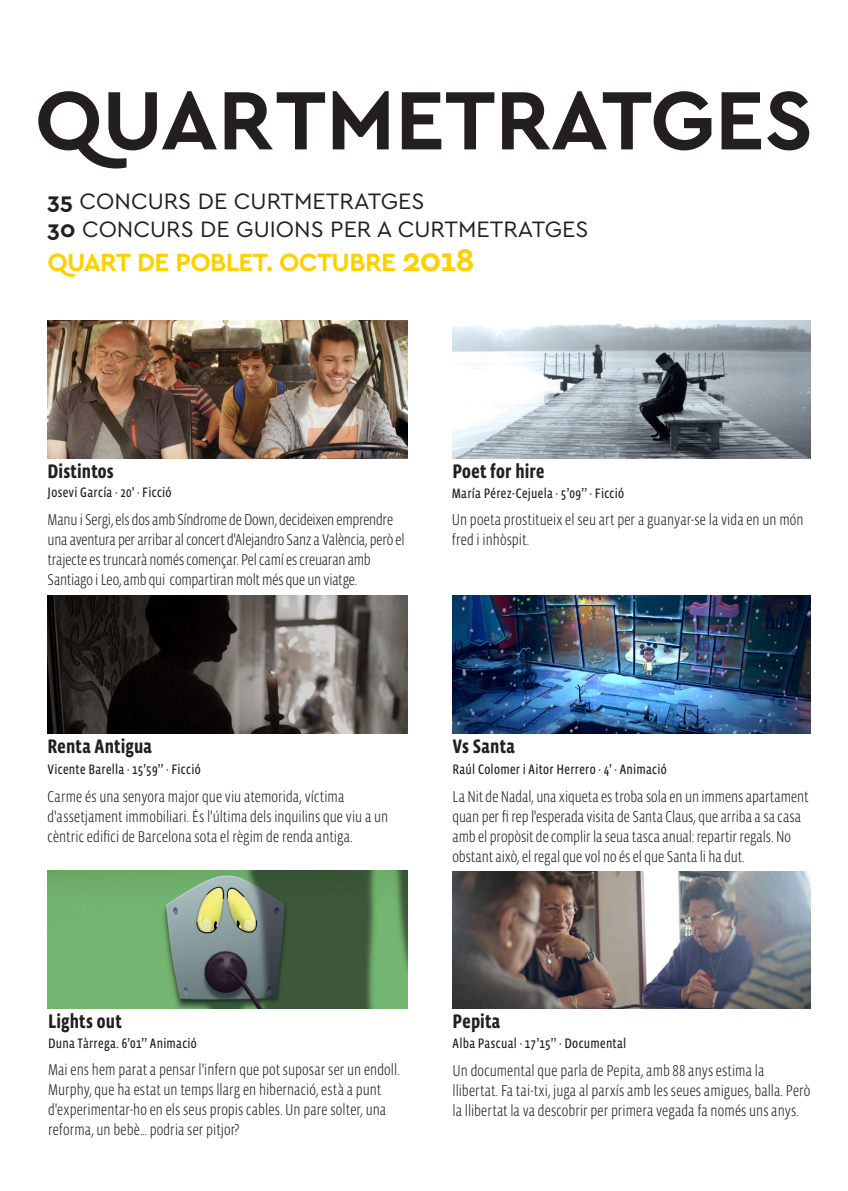
<style>
.page{position:relative;width:848px;height:1191px;background:#fff}
.page>*{position:absolute;margin:0;border:0;box-sizing:border-box;transform-origin:0 0}
.t1{font:700 86.6px "Cera Basic";color:#231f20}
.t2{font:700 26.2px "Cera Basic";letter-spacing:-.025em;color:#ffd000}
.t3{font:23.4px/28px "Cera Basic";color:#231f20}
.t4{font:700 20px "Vista Sans Nar OTCE";letter-spacing:.01em;color:#231f20}
.t5{font:300 16px/20px "Vista Sans Nar OTCE";color:#231f20}
.t6{font:14px "Vista Sans Nar OTCE";letter-spacing:.02em;color:#231f20}
.s1{font-weight:700}
.s2{font-size:32.6px}
</style>
<div class="page">
<img style="left:452px;top:596px;width:358px;height:137px">
<img style="left:48px;top:321px;width:359px;height:137px">
<img style="left:452px;top:321px;width:358px;height:137px">
<img style="left:48px;top:596px;width:359px;height:137px">
<img style="left:452px;top:871px;width:358px;height:137px">
<img style="left:48px;top:871px;width:359px;height:137px">
<h1 class="t1" style="left:35px;top:70px;width:779px">QUARTMETRATGES</h1>
<h3 class="t3" style="left:48px;top:187px;width:542px"><span class="s1">35</span> CONCURS DE CURTMETRATGES<br><span class="s1">30</span> CONCURS DE GUIONS PER A CURTMETRATGES</h3>
<h2 class="t2" style="left:48px;top:246px;width:428px">QUART DE POBLET. OCTUBRE <span class="s2">2018</span></h2>
<p class="t4" style="left:48px;top:460px;width:68px">Distintos</p>
<p class="t6" style="left:48px;top:485px;width:125px">Josevi García · 20' · Ficció</p>
<p class="t5" style="left:48px;top:510px;width:358px">Manu i Sergi, els dos amb Síndrome de Down, decideixen emprendre una aventura per arribar al concert d'Alejandro Sanz a València, però el trajecte es truncarà només començar. Pel camí es creuaran amb Santiago i Leo, amb qui compartiran molt més que un viatge.</p>
<p class="t4" style="left:452px;top:459px;width:94px">Poet for hire</p>
<p class="t6" style="left:452px;top:485px;width:174px">María Pérez-Cejuela · 5’09’’ · Ficció</p>
<p class="t5" style="left:452px;top:510px;width:353px">Un poeta prostitueix el seu art per a guanyar-se la vida en un món fred i inhòspit.</p>
<p class="t4" style="left:48px;top:735px;width:106px">Renta Antigua</p>
<p class="t6" style="left:48px;top:761px;width:155px">Vicente Barella · 15’59’’ · Ficció</p>
<p class="t5" style="left:48px;top:786px;width:342px">Carme és una senyora major que viu atemorida, víctima d'assetjament immobiliari. És l'última dels inquilins que viu a un cèntric edifici de Barcelona sota el règim de renda antiga.</p>
<p class="t4" style="left:452px;top:735px;width:64px">Vs Santa</p>
<p class="t6" style="left:452px;top:761px;width:216px">Raúl Colomer i Aitor Herrero · 4’ · Animació</p>
<p class="t5" style="left:452px;top:786px;width:357px">La Nit de Nadal, una xiqueta es troba sola en un immens apartament quan per fi rep l'esperada visita de Santa Claus, que arriba a sa casa amb el propòsit de complir la seua tasca anual: repartir regals. No obstant això, el regal que vol no és el que Santa li ha dut.</p>
<p class="t4" style="left:48px;top:1010px;width:75px">Lights out</p>
<p class="t6" style="left:48px;top:1035px;width:150px">Duna Tàrrega. 6’01’’ Animació</p>
<p class="t5" style="left:48px;top:1059px;width:353px">Mai ens hem parat a pensar l'infern que pot suposar ser un endoll.<br>Murphy, que ha estat un temps llarg en hibernació, està a punt d'experimentar-ho en els seus propis cables. Un pare solter, una reforma, un bebè… podria ser pitjor?</p>
<p class="t4" style="left:452px;top:1010px;width:49px">Pepita</p>
<p class="t6" style="left:452px;top:1035px;width:175px">Alba Pascual · 17’15’’ · Documental</p>
<p class="t5" style="left:452px;top:1060px;width:359px">Un documental que parla de Pepita, amb 88 anys estima la llibertat. Fa tai-txi, juga al parxís amb les seues amigues, balla. Però la llibertat la va descobrir per primera vegada fa només uns anys.</p>
</div>
